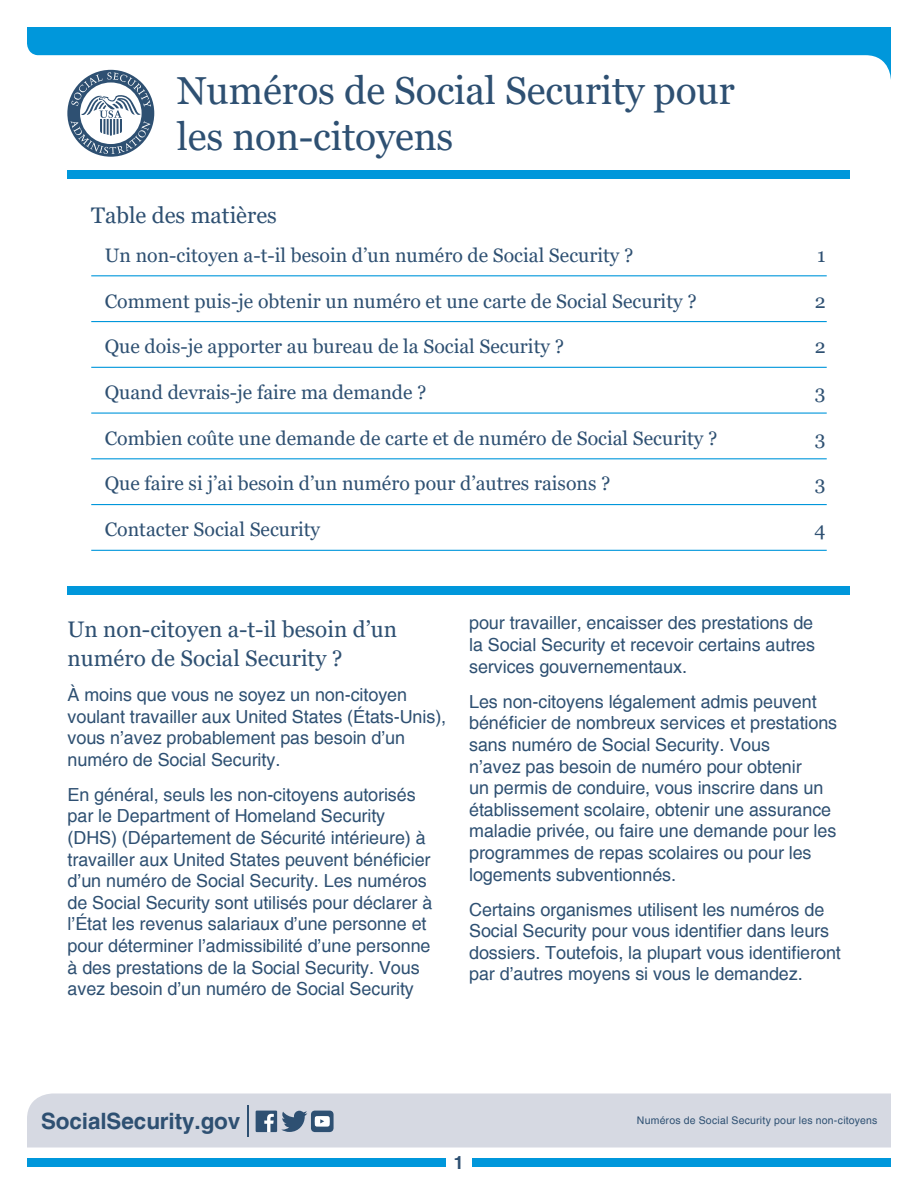
<style>
.page{position:relative;width:918px;height:1188px;background:#fff}
.page>*{position:absolute;margin:0;border:0;box-sizing:border-box;transform-origin:0 0}
.t1{font:39px/46.8px "Georgia";letter-spacing:-.005em;color:#2e5072}
.t2{font:22.5px/28.5px "Georgia";color:#2e5072}
.t3{font:700 22.5px "Helvetica";letter-spacing:-.005em;color:#2e5072}
.t4{font:19.5px "Georgia";color:#2e5072}
.t5{font:18px/21.6px "Helvetica";letter-spacing:-.005em;color:#2e5072}
.t6{font:700 18px "Helvetica";color:#2e5072}
.t7{font:10.5px "Helvetica";letter-spacing:.02em;color:#2e5072}
</style>
<div class="page">
<div style="left:27px;top:1159px;width:419px;height:8px;background:#0097db"></div>
<div style="left:472px;top:1159px;width:419px;height:8px;background:#0097db"></div>
<div style="left:27px;top:1094px;width:864px;height:54px;background:#d6d9e2"></div>
<hr style="left:247px;top:1105px;width:2px;height:32px;background:#2e5072">
<div style="left:68px;top:171px;width:782px;height:8px;background:#0097db"></div>
<svg style="left:27px;top:27px;width:864px;height:53px;fill:#0097db"></svg>
<svg style="left:67px;top:70px;width:87px;height:87px"></svg>
<svg style="left:71px;top:72px;width:80px;height:82px"></svg>
<hr style="left:91px;top:275px;width:736px;height:1px;background:#0097db">
<hr style="left:91px;top:321px;width:736px;height:1px;background:#0097db">
<hr style="left:91px;top:367px;width:736px;height:1px;background:#0097db">
<hr style="left:91px;top:413px;width:736px;height:1px;background:#0097db">
<hr style="left:91px;top:458px;width:736px;height:1px;background:#0097db">
<hr style="left:91px;top:504px;width:736px;height:1px;background:#0097db">
<hr style="left:91px;top:550px;width:736px;height:1px;background:#0097db">
<div style="left:68px;top:586px;width:782px;height:8px;background:#0097db"></div>
<div style="left:256px;top:1111px;width:21px;height:21px;background:#2e5072"></div>
<svg style="left:264px;top:1114px;width:10px;height:18px"></svg>
<svg style="left:281px;top:1111px;width:53px;height:21px"></svg>
<h1 class="t1" style="left:177px;top:68px;width:559px">Numéros de Social Security pour les non-citoyens</h1>
<h1 class="t2" style="left:91px;top:201px;width:187px">Table des matières</h1>
<p class="t4" style="left:105px;top:243px;width:530px">Un non-citoyen a-t-il besoin d’un numéro de Social Security ?</p>
<p class="t4" style="left:817px;top:243px;width:10px">1</p>
<p class="t4" style="left:105px;top:289px;width:593px">Comment puis-je obtenir un numéro et une carte de Social Security ?</p>
<p class="t4" style="left:815px;top:289px;width:12px">2</p>
<p class="t4" style="left:105px;top:335px;width:461px">Que dois-je apporter au bureau de la Social Security ?</p>
<p class="t4" style="left:815px;top:335px;width:12px">2</p>
<p class="t4" style="left:105px;top:380px;width:323px">Quand devrais-je faire ma demande ?</p>
<p class="t4" style="left:815px;top:380px;width:12px">3</p>
<p class="t4" style="left:105px;top:426px;width:614px">Combien coûte une demande de carte et de numéro de Social Security ?</p>
<p class="t4" style="left:815px;top:426px;width:12px">3</p>
<p class="t4" style="left:105px;top:472px;width:507px">Que faire si j’ai besoin d’un numéro pour d’autres raisons ?</p>
<p class="t4" style="left:815px;top:472px;width:12px">3</p>
<p class="t4" style="left:105px;top:518px;width:217px">Contacter Social Security</p>
<p class="t4" style="left:815px;top:518px;width:13px">4</p>
<h1 class="t2" style="left:68px;top:616px;width:331px">Un non-citoyen a-t-il besoin d’un numéro de Social Security ?</h1>
<p class="t5" style="left:68px;top:684px;width:380px">À moins que vous ne soyez un non-citoyen voulant travailler aux United States (États-Unis), vous n’avez probablement pas besoin d’un numéro de Social Security.</p>
<p class="t5" style="left:68px;top:784px;width:366px">En général, seuls les non-citoyens autorisés par le Department of Homeland Security (DHS) (Département de Sécurité intérieure) à travailler aux United States peuvent bénéficier d’un numéro de Social Security. Les numéros de Social Security sont utilisés pour déclarer à l’État les revenus salariaux d’une personne et pour déterminer l’admissibilité d’une personne à des prestations de la Social Security. Vous avez besoin d’un numéro de Social Security</p>
<p class="t5" style="left:469px;top:613px;width:348px;text-align:justify">pour travailler, encaisser des prestations de la Social Security et recevoir certains autres services gouvernementaux.</p>
<p class="t5" style="left:469px;top:691px;width:370px">Les non-citoyens légalement admis peuvent bénéficier de nombreux services et prestations sans numéro de Social Security. Vous<br>n’avez pas besoin de numéro pour obtenir<br>un permis de conduire, vous inscrire dans un établissement scolaire, obtenir une assurance maladie privée, ou faire une demande pour les programmes de repas scolaires ou pour les logements subventionnés.</p>
<p class="t5" style="left:469px;top:899px;width:373px">Certains organismes utilisent les numéros de Social Security pour vous identifier dans leurs dossiers. Toutefois, la plupart vous identifieront par d’autres moyens si vous le demandez.</p>
<p class="t3" style="left:41px;top:1108px;width:201px">SocialSecurity.gov</p>
<p class="t6" style="left:454px;top:1152px;width:12px">1</p>
<p class="t7" style="left:637px;top:1115px;width:242px">Numéros de Social Security pour les non-citoyens</p>
</div>
